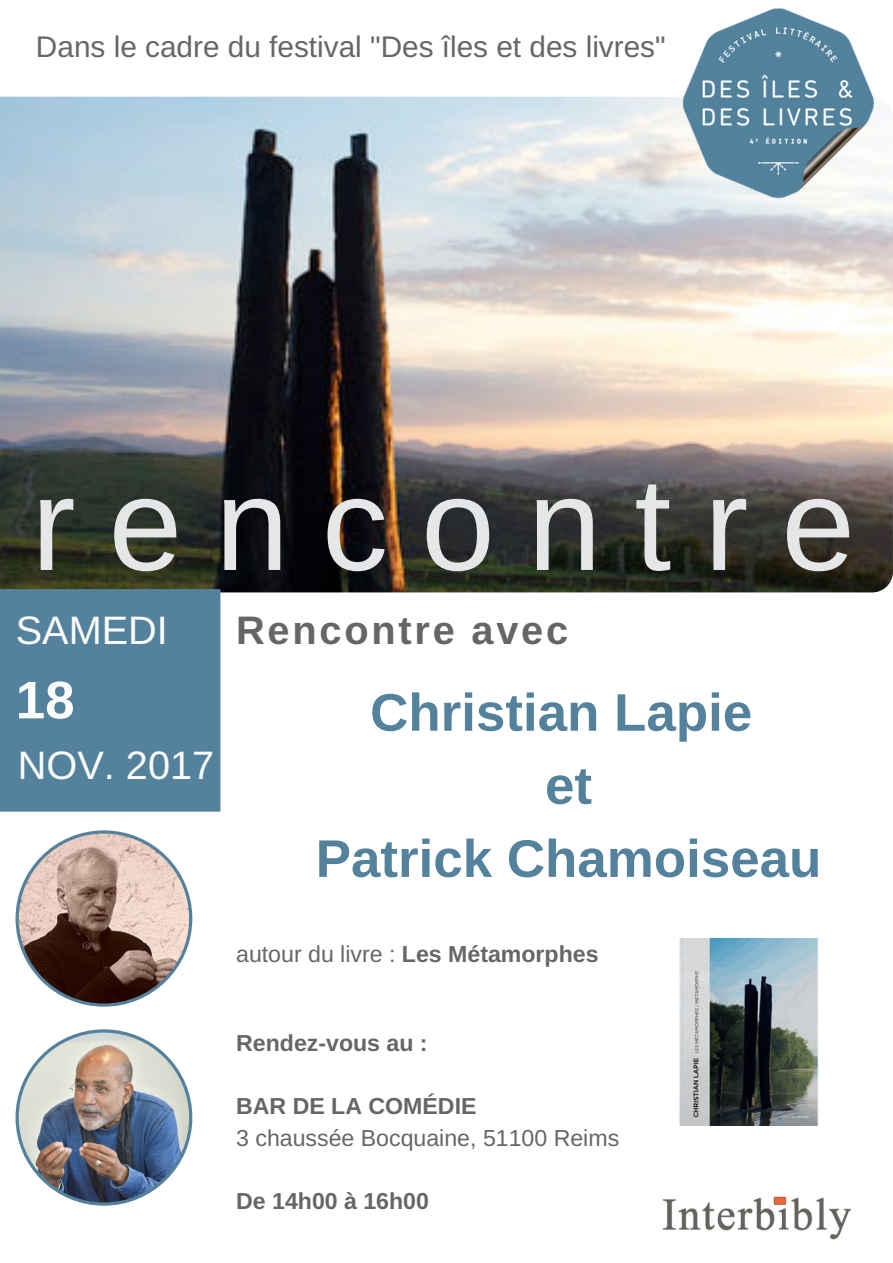
<style>
.page{position:relative;width:893px;height:1263px;background:#fff}
.page>*{position:absolute;margin:0;border:0;box-sizing:border-box;transform-origin:0 0}
.t1{font:132.3px "Arimo";letter-spacing:.25em;color:#e5e6e8}
.t2{font:700 52.95px/73.1px "Arimo";color:#54829c;text-align:center}
.t3{font:700 52.95px "Arimo";color:#fbfbfb}
.t4{font:700 39.75px "Arimo";letter-spacing:.07em;color:#666}
.t5{font:39.6px "Arimo";color:#fbfbfb}
.t6{font:29.7px "Arimo";color:#666}
.t7{font:23.1px "Arimo";color:#666}
.t8{font:700 23.1px "Arimo";color:#666}
.s1{font-weight:700}
</style>
<div class="page">
<img style="left:16px;top:1029px;width:176px;height:177px">
<svg style="left:16px;top:830px;width:176px;height:177px"></svg>
<img style="left:0;top:97px;width:892px;height:495px">
<div style="left:0;top:589px;width:220px;height:223px;background:#54829c"></div>
<img style="left:679px;top:939px;width:140px;height:186px">
<img style="left:662px;top:1196px;width:190px;height:44px">
<img style="left:670px;top:8px;width:219px;height:197px">
<p class="t6" style="left:36px;top:30px;width:631px">Dans le cadre du festival "Des îles et des livres"</p>
<h1 class="t1" style="left:31px;top:450px;width:825px">rencontre</h1>
<h3 class="t5" style="left:16px;top:608px;width:153px">SAMEDI</h3>
<h2 class="t3" style="left:16px;top:670px;width:60px">18</h2>
<h3 class="t5" style="left:18px;top:743px;width:198px">NOV. 2017</h3>
<h3 class="t4" style="left:236px;top:608px;width:333px">Rencontre avec</h3>
<h2 class="t2" style="left:316px;top:676px;width:507px">Christian Lapie<br>et<br>Patrick Chamoiseau</h2>
<p class="t7" style="left:236px;top:941px;width:364px">autour du livre : <span class="s1">Les Métamorphes</span></p>
<p class="t8" style="left:236px;top:1030px;width:193px">Rendez-vous au :</p>
<p class="t8" style="left:236px;top:1093px;width:242px">BAR DE LA COMÉDIE</p>
<p class="t7" style="left:236px;top:1125px;width:384px">3 chaussée Bocquaine, 51100 Reims</p>
<p class="t8" style="left:236px;top:1187px;width:194px">De 14h00 à 16h00</p>
</div>
